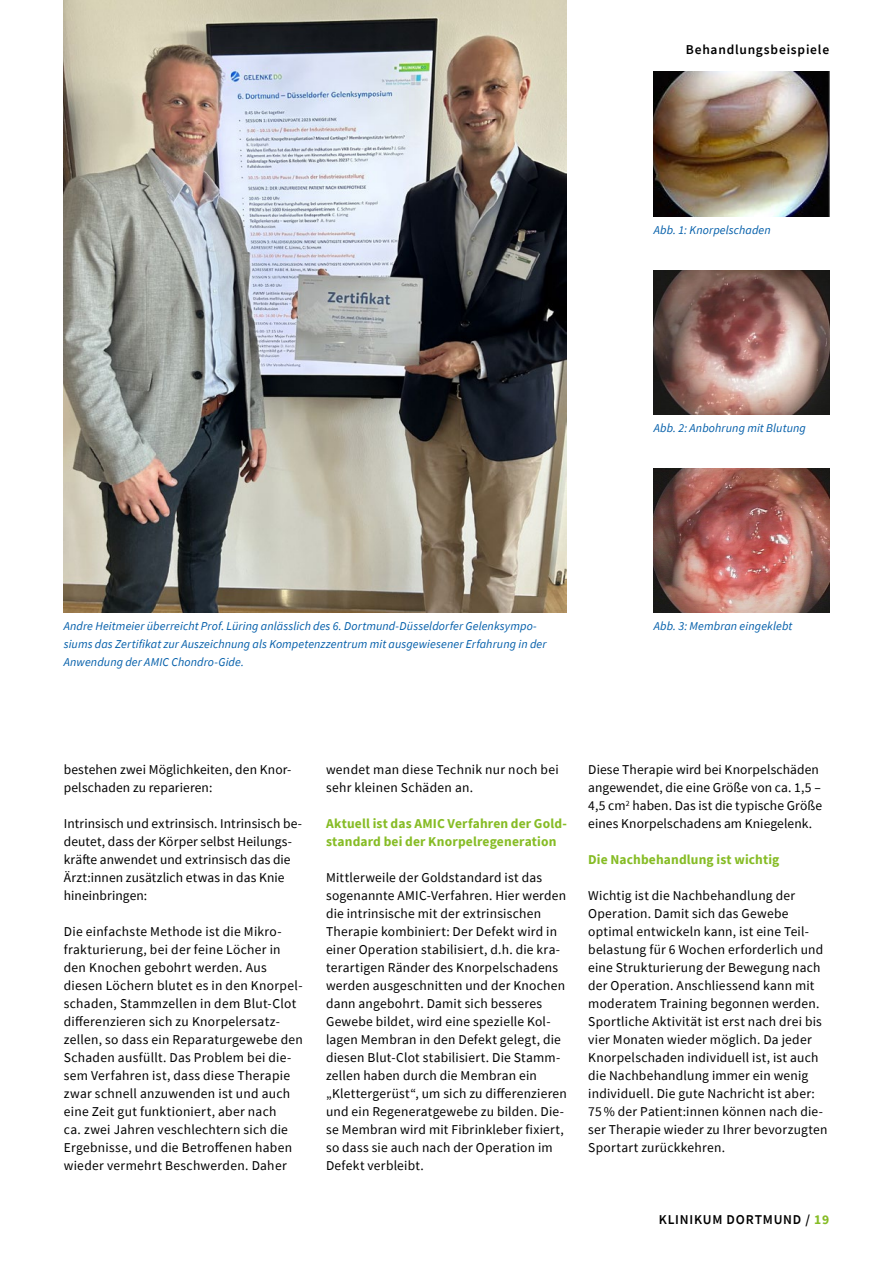
<style>
.page{position:relative;width:893px;height:1263px;background:#fff}
.page>*{position:absolute;margin:0;border:0;box-sizing:border-box;transform-origin:0 0}
.t1{font:13.5px/18px "Source Sans Pro";letter-spacing:.02em;color:#000}
.t2{font:700 13.5px/18px "Source Sans Pro";letter-spacing:.01em;color:#86bc25}
.t3{font:600 13.5px "Source Sans Pro";letter-spacing:.055em;color:#000}
.t4{font:italic 12px/18px "Source Sans Pro";letter-spacing:.01em;color:#005da9}
.s1{font-weight:700;color:#86bc25}
</style>
<div class="page">
<img style="left:654px;top:270px;width:175px;height:144px">
<img style="left:654px;top:71px;width:175px;height:145px">
<img style="left:654px;top:468px;width:175px;height:144px">
<img style="left:64px;top:0;width:503px;height:612px">
<p class="t3" style="left:686px;top:41px;width:145px">Behandlungsbeispiele</p>
<p class="t4" style="left:654px;top:221px;width:119px">Abb. 1: Knorpelschaden</p>
<p class="t4" style="left:654px;top:419px;width:154px">Abb. 2: Anbohrung mit Blutung</p>
<p class="t4" style="left:64px;top:617px;width:475px">Andre Heitmeier überreicht Prof. Lüring anlässlich des 6. Dortmund-Düsseldorfer Gelenksympo-</p>
<p class="t4" style="left:654px;top:617px;width:140px">Abb. 3: Membran eingeklebt</p>
<p class="t4" style="left:64px;top:635px;width:484px">siums das Zertifikat zur Auszeichnung als Kompetenzzentrum mit ausgewiesener Erfahrung in der<br>Anwendung der AMIC Chondro-Gide.</p>
<p class="t1" style="left:64px;top:760px;width:229px">bestehen zwei Möglichkeiten, den Knor&shy;pelschaden zu reparieren:</p>
<p class="t1" style="left:64px;top:814px;width:240px">Intrinsisch und extrinsisch. Intrinsisch be&shy;deutet, dass der Körper selbst Heilungs&shy;kräfte anwendet und extrinsisch das die Ärzt:innen zusätzlich etwas in das Knie hineinbringen:</p>
<p class="t1" style="left:64px;top:922px;width:241px">Die einfachste Methode ist die Mikro&shy;frakturierung, bei der feine Löcher in den Knochen gebohrt werden. Aus diesen Löchern blutet es in den Knorpel&shy;schaden, Stammzellen in dem Blut-Clot differenzieren sich zu Knorpelersatz&shy;zellen, so dass ein Reparaturgewebe den Schaden ausfüllt. Das Problem bei die&shy;sem Verfahren ist, dass diese Therapie zwar schnell anzuwenden ist und auch eine Zeit gut funktioniert, aber nach<br>ca. zwei Jahren veschlechtern sich die Ergebnisse, und die Betroffenen haben wieder vermehrt Beschwerden. Daher</p>
<p class="t1" style="left:326px;top:760px;width:234px">wendet man diese Technik nur noch bei sehr kleinen Schäden an.</p>
<p class="t2" style="left:326px;top:814px;width:242px">Aktuell ist das AMIC Verfahren der Gold&shy;standard bei der Knorpelregeneration</p>
<p class="t1" style="left:326px;top:868px;width:242px">Mittlerweile der Goldstandard ist das sogenannte AMIC-Verfahren. Hier werden die intrinsische mit der extrinsischen Therapie kombiniert: Der Defekt wird in einer Operation stabilisiert, d.h. die kra&shy;terartigen Ränder des Knorpelschadens werden ausgeschnitten und der Knochen dann angebohrt. Damit sich besseres Gewebe bildet, wird eine spezielle Kol&shy;lagen Membran in den Defekt gelegt, die diesen Blut-Clot stabilisiert. Die Stamm&shy;zellen haben durch die Membran ein „Klettergerüst“, um sich zu differenzieren und ein Regeneratgewebe zu bilden. Die&shy;se Membran wird mit Fibrinkleber fixiert, so dass sie auch nach der Operation im Defekt verbleibt.</p>
<p class="t1" style="left:588px;top:760px;width:235px">Diese Therapie wird bei Knorpelschäden angewendet, die eine Größe von ca. 1,5 – 4,5 cm<sup>2</sup> haben. Das ist die typische Größe eines Knorpelschadens am Kniegelenk.</p>
<p class="t2" style="left:588px;top:850px;width:193px">Die Nachbehandlung ist wichtig</p>
<p class="t1" style="left:588px;top:886px;width:241px">Wichtig ist die Nachbehandlung der Operation. Damit sich das Gewebe optimal entwickeln kann, ist eine Teil&shy;belastung für 6 Wochen erforderlich und eine Strukturierung der Bewegung nach der Operation. Anschliessend kann mit moderatem Training begonnen werden.<br>Sportliche Aktivität ist erst nach drei bis vier Monaten wieder möglich. Da jeder Knorpelschaden individuell ist, ist auch die Nachbehandlung immer ein wenig individuell. Die gute Nachricht ist aber:<br>75 % der Patient:innen können nach die&shy;ser Therapie wieder zu Ihrer bevorzugten Sportart zurückkehren.</p>
<p class="t3" style="left:659px;top:1211px;width:172px">KLINIKUM DORTMUND / <span class="s1">19</span></p>
</div>
